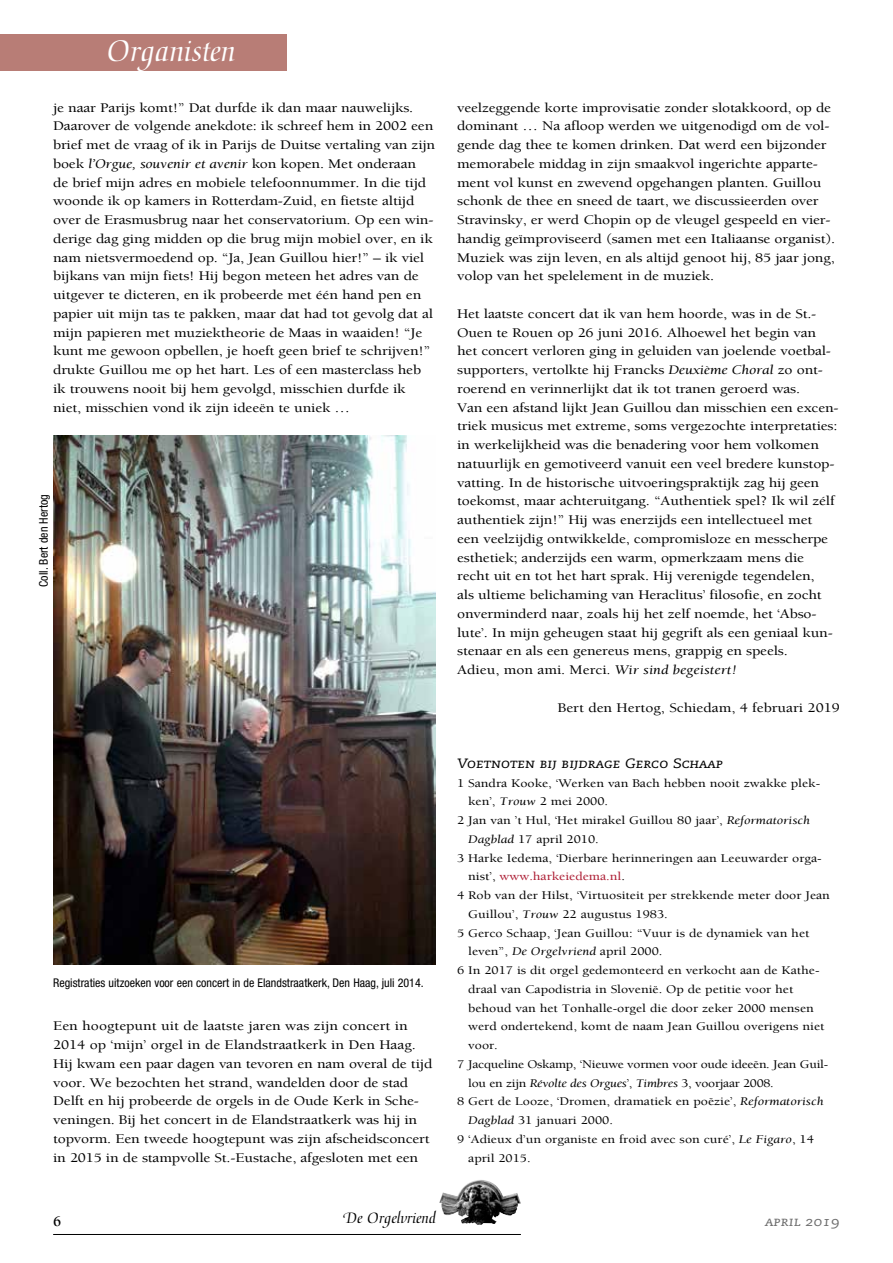
<style>
.page{position:relative;width:893px;height:1263px;background:#fff}
.page>*{position:absolute;margin:0;border:0;box-sizing:border-box;transform-origin:0 0}
.t1{font:33px "Medici Script";color:#fff}
.t2{font:16.5px "Medici Script";color:#000}
.t3{font:700 15px "Berkeley Orgelvriend";color:#000}
.t4{font:13.5px/18.8px "Berkeley Orgelvriend";letter-spacing:-.01em;color:#000;scale:1.15 1}
.t5{font:13.5px "Caecilia Italic SC";color:#000;scale:1.15 1}
.t6{font:13.5px "Caecilia Italic SC";color:#6e6e6e;scale:1.15 1}
.t7{font:12px "Berkeley Orgelvriend";color:#000;scale:1.15 1}
.t8{font:condensed 12px "Helvetica Neue";color:#000}
.t9{font:12px "Berkeley Orgelvriend";letter-spacing:-.02em;color:#000;scale:1.15 1}
.t10{font:12px "Berkeley Orgelvriend";letter-spacing:-.02em;color:#000;scale:1.13 1}
.t11{font:12px "Berkeley Orgelvriend";color:#ab182f;scale:1.15 1}
.s1{font-style:italic}
.s2{color:#000}
</style>
<div class="page">
<img style="left:439px;top:1180px;width:82px;height:45px">
<hr style="left:53px;top:1234px;width:468px;height:1px;background:#000">
<div style="left:53px;top:34px;width:234px;height:36px;background:#b87d76"></div>
<div style="left:0;top:34px;width:53px;height:36px;background:#b87d76"></div>
<img style="left:53px;top:436px;width:383px;height:529px">
<h1 class="t1" style="left:106px;top:32px;width:131px">Organisten</h1>
<p class="t4" style="left:53px;top:98px;width:334px">je naar Parijs komt!” Dat durfde ik dan maar nauwelijks.<br>Daarover de volgende anekdote: ik schreef hem in 2002 een brief met de vraag of ik in Parijs de Duitse vertaling van zijn boek <span class="s1">l’Orgue, souvenir et avenir</span> kon kopen. Met onderaan<br>de brief mijn adres en mobiele telefoonnummer. In die tijd woonde ik op kamers in Rotterdam-Zuid, en fietste altijd over de Erasmusbrug naar het conservatorium. Op een win&shy;derige dag ging midden op die brug mijn mobiel over, en ik nam nietsvermoedend op. “Ja, Jean Guillou hier!” – ik viel bijkans van mijn fiets! Hij begon meteen het adres van de uitgever te dicteren, en ik probeerde met één hand pen en papier uit mijn tas te pakken, maar dat had tot gevolg dat al mijn papieren met muziektheorie de Maas in waaiden! “Je kunt me gewoon opbellen, je hoeft geen brief te schrijven!” drukte Guillou me op het hart. Les of een masterclass heb ik trouwens nooit bij hem gevolgd, misschien durfde ik niet, misschien vond ik zijn ideeën te uniek …</p>
<p class="t8" style="left:37px;top:587px;width:94px;rotate:-90deg">Coll. Bert den Hertog</p>
<p class="t8" style="left:53px;top:975px;width:372px">Registraties uitzoeken voor een concert in de Elandstraatkerk, Den Haag, juli 2014.</p>
<p class="t4" style="left:53px;top:1017px;width:331px">Een hoogtepunt uit de laatste jaren was zijn concert in 2014 op ‘mijn’ orgel in de Elandstraatkerk in Den Haag.<br>Hij kwam een paar dagen van tevoren en nam overal de tijd voor. We bezochten het strand, wandelden door de stad Delft en hij probeerde de orgels in de Oude Kerk in Sche&shy;veningen. Bij het concert in de Elandstraatkerk was hij in topvorm. Een tweede hoogtepunt was zijn afscheidsconcert in 2015 in de stampvolle St.-Eustache, afgesloten met een</p>
<p class="t4" style="left:457px;top:98px;width:330px">veelzeggende korte improvisatie zonder slotakkoord, op de dominant … Na afloop werden we uitgenodigd om de vol&shy;gende dag thee te komen drinken. Dat werd een bijzonder memorabele middag in zijn smaakvol ingerichte apparte&shy;ment vol kunst en zwevend opgehangen planten. Guillou schonk de thee en sneed de taart, we discussieerden over Stravinsky, er werd Chopin op de vleugel gespeeld en vier&shy;handig geïmproviseerd (samen met een Italiaanse organist).<br>Muziek was zijn leven, en als altijd genoot hij, 85 jaar jong, volop van het spelelement in de muziek.</p>
<p class="t4" style="left:457px;top:304px;width:333px">Het laatste concert dat ik van hem hoorde, was in de St.- Ouen te Rouen op 26 juni 2016. Alhoewel het begin van het concert verloren ging in geluiden van joelende voetbal&shy;supporters, vertolkte hij Francks <span class="s1">Deuxième Choral</span> zo ont&shy;roerend en verinnerlijkt dat ik tot tranen geroerd was.<br>Van een afstand lijkt Jean Guillou dan misschien een excen&shy;triek musicus met extreme, soms vergezochte interpretaties: in werkelijkheid was die benadering voor hem volkomen natuurlijk en gemotiveerd vanuit een veel bredere kunstop&shy;vatting. In de historische uitvoeringspraktijk zag hij geen toekomst, maar achteruitgang. “Authentiek spel? Ik wil zélf authentiek zijn!” Hij was enerzijds een intellectueel met<br>een veelzijdig ontwikkelde, compromisloze en messcherpe esthetiek; anderzijds een warm, opmerkzaam mens die recht uit en tot het hart sprak. Hij verenigde tegendelen,<br>als ultieme belichaming van Heraclitus’ filosofie, en zocht onverminderd naar, zoals hij het zelf noemde, het ‘Abso&shy;lute’. In mijn geheugen staat hij gegrift als een geniaal kun&shy;stenaar en als een genereus mens, grappig en speels.<br>Adieu, mon ami<span class="s1">.</span> Merci<span class="s1">. Wir sind begeistert!</span></p>
<p class="t4" style="left:558px;top:698px;width:247px">Bert den Hertog, Schiedam, 4 februari 2019</p>
<p class="t5" style="left:457px;top:755px;width:233px">Voetnoten bij bijdrage Gerco Schaap</p>
<p class="t7" style="left:457px;top:776px;width:317px">1 Sandra Kooke, ‘Werken van Bach hebben nooit zwakke plek-</p>
<p class="t7" style="left:468px;top:795px;width:123px">ken’, <span class="s1">Trouw</span> 2 mei 2000.</p>
<p class="t7" style="left:457px;top:814px;width:308px">2 Jan van ’t Hul, ‘Het mirakel Guillou 80 jaar’, <span class="s1">Reformatorisch</span></p>
<p class="t7" style="left:468px;top:833px;width:115px"><span class="s1">Dagblad</span> 17 april 2010.</p>
<p class="t7" style="left:457px;top:851px;width:319px">3 Harke Iedema, ‘Dierbare herinneringen aan Leeuwarder orga-</p>
<p class="t11" style="left:468px;top:870px;width:138px"><span class="s2">nist’,</span> www.harkeiedema.nl<span class="s2">.</span></p>
<p class="t7" style="left:457px;top:889px;width:326px">4 Rob van der Hilst, ‘Virtuositeit per strekkende meter door Jean</p>
<p class="t7" style="left:468px;top:908px;width:175px">Guillou’, <span class="s1">Trouw</span> 22 augustus 1983.</p>
<p class="t7" style="left:457px;top:926px;width:308px">5 Gerco Schaap, ‘Jean Guillou: “Vuur is de dynamiek van het</p>
<p class="t7" style="left:468px;top:945px;width:170px">leven”, <span class="s1">De Orgelvriend</span> april 2000.</p>
<p class="t7" style="left:457px;top:964px;width:317px">6 In 2017 is dit orgel gedemonteerd en verkocht aan de Kathe-</p>
<p class="t7" style="left:468px;top:983px;width:284px">draal van Capodistria in Slovenië. Op de petitie voor het</p>
<p class="t7" style="left:468px;top:1001px;width:302px">behoud van het Tonhalle-orgel die door zeker 2000 mensen</p>
<p class="t7" style="left:468px;top:1020px;width:311px">werd ondertekend, komt de naam Jean Guillou overigens niet</p>
<p class="t7" style="left:468px;top:1039px;width:27px">voor.</p>
<p class="t9" style="left:457px;top:1058px;width:324px">7 Jacqueline Oskamp, ‘Nieuwe vormen voor oude ideeën. Jean Guil-</p>
<p class="t10" style="left:468px;top:1076px;width:272px">lou en zijn <span class="s1">Révolte des Orgues</span>’, <span class="s1">Timbres</span> 3, voorjaar 2008.</p>
<p class="t7" style="left:457px;top:1095px;width:320px">8 Gert de Looze, ‘Dromen, dramatiek en poëzie’, <span class="s1">Reformatorisch</span></p>
<p class="t7" style="left:468px;top:1114px;width:127px"><span class="s1">Dagblad</span> 31 januari 2000.</p>
<p class="t7" style="left:457px;top:1133px;width:312px">9 ‘Adieux d’un organiste en froid avec son curé’, <span class="s1">Le Figaro</span>, 14</p>
<p class="t7" style="left:468px;top:1151px;width:56px">april 2015.</p>
<p class="t3" style="left:53px;top:1213px;width:10px">6</p>
<p class="t2" style="left:344px;top:1209px;width:94px">De Orgelvriend</p>
<p class="t6" style="left:765px;top:1214px;width:66px">april 2019</p>
</div>
